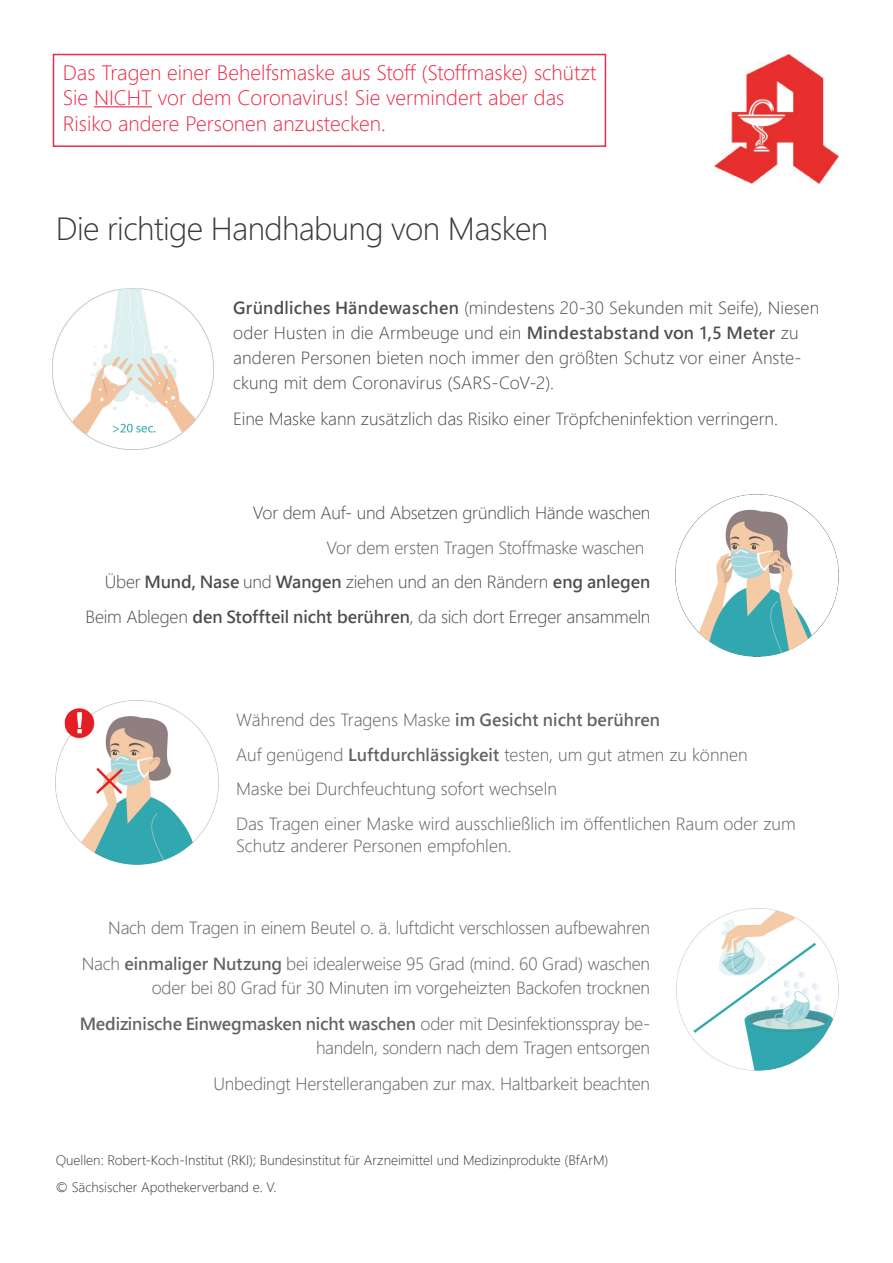
<style>
.page{position:relative;width:893px;height:1263px;background:#fff}
.page>*{position:absolute;margin:0;border:0;box-sizing:border-box;transform-origin:0 0}
.t1{font:30px "Microsoft Jheng Hei UI Light";letter-spacing:-.02em;color:#3a393d}
.t2{font:19.5px/25.5px "Microsoft Jheng Hei UI Light";color:#ed2a47}
.t3{font:16.5px/34.5px "Microsoft Jheng Hei UI Light";letter-spacing:-.01em;color:#3a393d;text-align:right}
.t4{font:16.5px/25px "Microsoft Jheng Hei UI Light";color:#231f20}
.t5{font:16.5px "Microsoft Jheng Hei UI Bold";letter-spacing:-.015em;color:#3a393d}
.t6{font:12.75px/27.3px "Microsoft Jheng Hei UI Light";color:#3a393d}
.s1{font-family:"Microsoft Jheng Hei UI Bold"}
.s2{font-family:"Microsoft Jheng Hei UI Light"}
</style>
<div class="page">
<hr style="left:94px;top:106px;width:58px;height:1px;background:#ed2a47">
<div style="left:53px;top:54px;width:553px;height:93px;border:2px solid #ed2a47"></div>
<img style="left:715px;top:54px;width:124px;height:129px">
<img style="left:675px;top:494px;width:164px;height:162px">
<img style="left:56px;top:701px;width:163px;height:163px">
<img style="left:677px;top:909px;width:162px;height:162px">
<img style="left:53px;top:288px;width:161px;height:161px">
<p class="t2" style="left:63px;top:60px;width:535px">Das Tragen einer Behelfsmaske aus Stoff (Stoffmaske) schützt<br>Sie NICHT vor dem Coronavirus! Sie vermindert aber das<br>Risiko andere Personen anzustecken.</p>
<h1 class="t1" style="left:56px;top:210px;width:494px">Die richtige Handhabung von Masken</h1>
<p class="t4" style="left:233px;top:295px;width:587px"><span class="s1">Gründliches Händewaschen</span> (mindestens 20-30 Sekunden mit Seife), Niesen oder Husten in die Armbeuge und ein <span class="s1">Mindestabstand von 1,5 Meter</span> zu anderen Personen bieten noch immer den größten Schutz vor einer Anste&shy;ckung mit dem Coronavirus (SARS-CoV-2).</p>
<p class="t4" style="left:233px;top:407px;width:546px">Eine Maske kann zusätzlich das Risiko einer Tröpfcheninfektion verringern.</p>
<p class="t4" style="left:253px;top:501px;width:399px">Vor dem Auf- und Absetzen gründlich Hände waschen</p>
<p class="t3" style="left:326px;top:530px;width:320px">Vor dem ersten Tragen Stoffmaske waschen</p>
<p class="t4" style="left:105px;top:570px;width:547px">Über <span class="s1">Mund, Nase</span> und <span class="s1">Wangen</span> ziehen und an den Rändern <span class="s1">eng anlegen</span></p>
<p class="t4" style="left:85px;top:604px;width:567px">Beim Ablegen <span class="s1">den Stoffteil nicht berühren</span>, da sich dort Erreger ansammeln</p>
<p class="t3" style="left:236px;top:703px;width:561px;text-align:left">Während des Tragens Maske <span class="s1">im Gesicht nicht berühren<br></span>Auf genügend <span class="s1">Luftdurchlässigkeit</span> testen, um gut atmen zu können Maske bei Durchfeuchtung sofort wechseln<br>Das Tragen einer Maske wird ausschließlich im öffentlichen Raum oder zum</p>
<p class="t3" style="left:236px;top:829px;width:277px">Schutz anderer Personen empfohlen.</p>
<p class="t3" style="left:82px;top:910px;width:570px;line-height:36px">Nach dem Tragen in einem Beutel o. ä. luftdicht verschlossen aufbewahren<br>Nach <span class="s1">einmaliger Nutzung</span> bei idealerweise 95 Grad (mind. 60 Grad) waschen</p>
<p class="t3" style="left:152px;top:970px;width:500px">oder bei 80 Grad für 30 Minuten im vorgeheizten Backofen trocknen</p>
<p class="t5" style="left:80px;top:1013px;width:572px">Medizinische Einwegmasken nicht waschen <span class="s2">oder mit Desinfektionsspray be-</span></p>
<p class="t3" style="left:214px;top:1030px;width:438px;line-height:36px">handeln, sondern nach dem Tragen entsorgen<br>Unbedingt Herstellerangaben zur max. Haltbarkeit beachten</p>
<p class="t6" style="left:56px;top:1147px;width:554px">Quellen: Robert-Koch-Institut (RKI); Bundesinstitut für Arzneimittel und Medizinprodukte (BfArM) © Sächsischer Apothekerverband e. V.</p>
</div>
